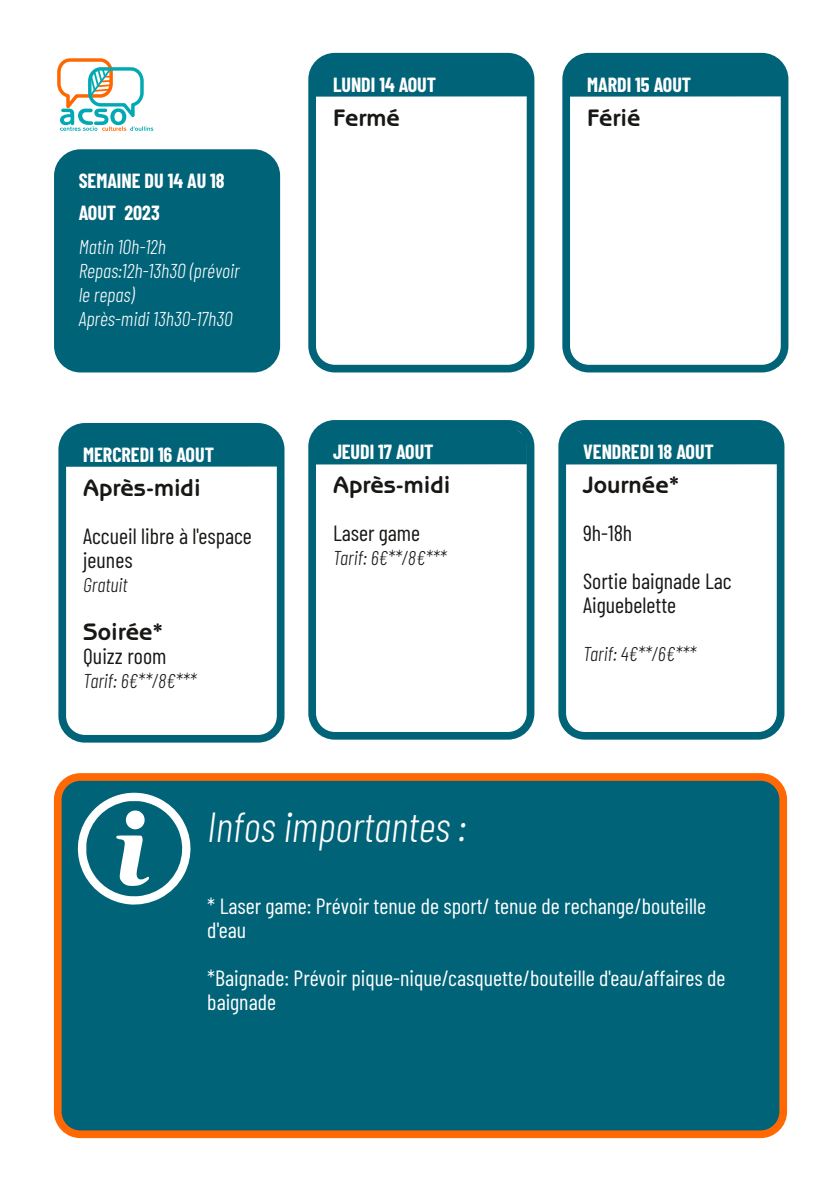
<style>
.page{position:relative;width:840px;height:1191px;background:#fff}
.page>*{position:absolute;margin:0;border:0;box-sizing:border-box;transform-origin:0 0}
.t1{font:italic 300 42px "Barlow Condensed";color:#fff}
.t2{font:700 24px "Benguiat Gothic Std";color:#181715}
.t3{font:22px/24px "Barlow Condensed";color:#fff}
.t4{font:22px/24px "Barlow Condensed";color:#181715}
.t5{font:700 20px/32px "Barlow Condensed";color:#fff}
.t6{font:italic 300 20px/24px "Barlow Condensed";color:#fff}
.t7{font:italic 300 20px "Barlow Condensed";color:#181715}
</style>
<div class="page">
<div style="left:317px;top:429px;width:208px;height:35px;background:#006378"></div>
<div style="left:567px;top:429px;width:208px;height:35px;background:#006378"></div>
<div style="left:67px;top:432px;width:208px;height:35px;background:#006378"></div>
<div style="left:571px;top:62px;width:208px;height:35px;background:#006378"></div>
<div style="left:317px;top:62px;width:208px;height:35px;background:#006378"></div>
<div style="left:58px;top:777px;width:724px;height:357px;background:#006378;border-radius:23px"></div>
<div style="left:54px;top:773px;width:732px;height:365px;border:8px solid #ff6803;border-radius:23px"></div>
<svg style="left:57px;top:58px;width:96px;height:73px"></svg>
<div style="left:308px;top:53px;width:226px;height:319px;border:8px solid #006378;border-radius:23px"></div>
<div style="left:562px;top:53px;width:226px;height:319px;border:8px solid #006378;border-radius:23px"></div>
<div style="left:58px;top:423px;width:226px;height:319px;border:8px solid #006378;border-radius:23px"></div>
<div style="left:308px;top:420px;width:226px;height:319px;border:8px solid #006378;border-radius:23px"></div>
<div style="left:558px;top:420px;width:226px;height:319px;border:8px solid #006378;border-radius:23px"></div>
<svg style="left:77px;top:792px;width:114px;height:113px"></svg>
<div style="left:58px;top:153px;width:218px;height:216px;background:#006378;border-radius:23px"></div>
<div style="left:54px;top:149px;width:226px;height:223px;border:8px solid #006378;border-radius:23px"></div>
<p class="t5" style="left:79px;top:164px;width:147px">SEMAINE DU 14 AU 18<br>AOUT 2023</p>
<p class="t6" style="left:79px;top:234px;width:162px">Matin 10h-12h<br>Repas:12h-13h30 (prévoir le repas)<br>Après-midi 13h30-17h30</p>
<p class="t5" style="left:83px;top:438px;width:132px">MERCREDI 16 AOUT</p>
<p class="t2" style="left:83px;top:479px;width:119px">Après-midi</p>
<p class="t4" style="left:83px;top:523px;width:170px">Accueil libre à l'espace jeunes</p>
<p class="t7" style="left:83px;top:572px;width:46px">Gratuit</p>
<p class="t2" style="left:83px;top:623px;width:82px">Soirée*</p>
<p class="t4" style="left:83px;top:643px;width:85px">Quizz room</p>
<p class="t7" style="left:83px;top:668px;width:115px">Tarif: 6€**/8€***</p>
<p class="t5" style="left:333px;top:68px;width:105px">LUNDI 14 AOUT</p>
<p class="t2" style="left:333px;top:109px;width:68px">Fermé</p>
<p class="t5" style="left:333px;top:435px;width:102px">JEUDI 17 AOUT</p>
<p class="t2" style="left:333px;top:476px;width:119px">Après-midi</p>
<p class="t4" style="left:333px;top:520px;width:88px">Laser game</p>
<p class="t7" style="left:333px;top:545px;width:115px">Tarif: 6€**/8€***</p>
<h1 class="t1" style="left:207px;top:799px;width:260px">Infos importantes :</h1>
<p class="t5" style="left:586px;top:68px;width:106px">MARDI 15 AOUT</p>
<p class="t2" style="left:586px;top:109px;width:55px">Férié</p>
<p class="t5" style="left:582px;top:435px;width:132px">VENDREDI 18 AOUT</p>
<p class="t2" style="left:582px;top:476px;width:98px">Journée*</p>
<p class="t4" style="left:582px;top:508px;width:150px;line-height:48px">9h-18h<br>Sortie baignade Lac</p>
<p class="t4" style="left:582px;top:592px;width:94px">Aiguebelette</p>
<p class="t7" style="left:582px;top:641px;width:114px">Tarif: 4€**/6€***</p>
<p class="t3" style="left:207px;top:893px;width:500px">* Laser game: Prévoir tenue de sport/ tenue de rechange/bouteille d'eau</p>
<p class="t3" style="left:207px;top:965px;width:519px">*Baignade: Prévoir pique-nique/casquette/bouteille d'eau/affaires de baignade</p>
</div>
